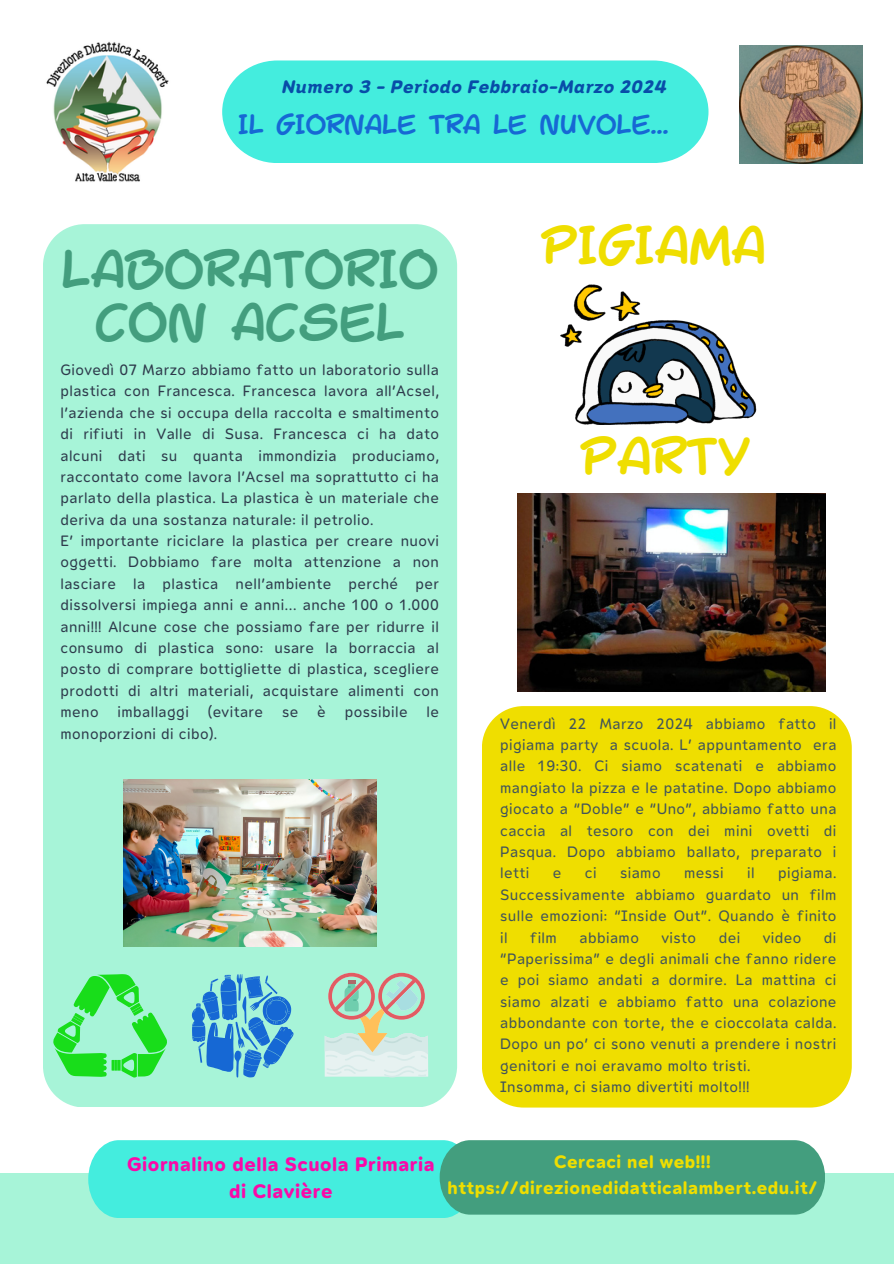
<style>
.page{position:relative;width:894px;height:1264px;background:#fff}
.page>*{position:absolute;margin:0;border:0;box-sizing:border-box;transform-origin:0 0}
.t1{font:48px/52.8px "Mulled Wine Season";color:#439e7e;text-align:center}
.t2{font:48px "Mulled Wine Season";color:#efde00}
.t3{font:24.9px "Mulled Wine Season";color:#1668d4}
.t4{font:19.5px/27px "Opun Mai 700";letter-spacing:.03em;color:#fa09a8;text-align:center}
.t5{font:18px/25.8px "Opun Mai 700";letter-spacing:.03em;color:#efde00;text-align:center}
.t6{font:18px "Opun Mai 700 It";letter-spacing:.03em;color:#084da8}
.t7{font:15px/21.3px "Opun Mai 400";letter-spacing:.03em;color:#2e3b4c;text-align:justify}
.t8{font:15px/21.3px "Opun Mai 400";letter-spacing:.03em;color:#41545b;text-align:justify}
</style>
<div class="page">
<div style="left:222px;top:60px;width:486px;height:103px;background:#44edde"></div>
<img style="left:46px;top:41px;width:123px;height:141px">
<div style="left:0;top:1172px;width:893px;height:91px;background:#a7f4d8"></div>
<svg style="left:88px;top:1140px;width:736px;height:77px;background:#47c6af"></svg>
<img style="left:739px;top:45px;width:123px;height:118px">
<div style="left:43px;top:224px;width:414px;height:883px;background:#a7f4d8"></div>
<img style="left:123px;top:779px;width:253px;height:167px">
<svg style="left:324px;top:972px;width:104px;height:105px;background:#c6daca"></svg>
<svg style="left:53px;top:974px;width:114px;height:103px;background:#6eea8c"></svg>
<img style="left:517px;top:493px;width:307px;height:198px">
<svg style="left:192px;top:974px;width:101px;height:103px;background:#5fafd5"></svg>
<svg style="left:560px;top:284px;width:196px;height:141px"></svg>
<div style="left:482px;top:706px;width:369px;height:401px;background:#efde00"></div>
<p class="t6" style="left:281px;top:76px;width:386px">Numero 3 - Periodo Febbraio-Marzo 2024</p>
<p class="t3" style="left:238px;top:108px;width:431px">IL GIORNALE TRA LE NUVOLE...</p>
<p class="t1" style="left:62px;top:245px;width:378px">LABORATORIO<br>CON ACSEL</p>
<p class="t7" style="left:60px;top:359px;width:380px">Giovedì 07 Marzo abbiamo fatto un laboratorio sulla plastica con Francesca. Francesca lavora all’Acsel, l’azienda che si occupa della raccolta e smaltimento di rifiuti in Valle di Susa. Francesca ci ha dato alcuni dati su quanta immondizia produciamo, raccontato come lavora l’Acsel ma soprattutto ci ha parlato della plastica. La plastica è un materiale che deriva da una sostanza naturale: il petrolio.</p>
<p class="t7" style="left:60px;top:530px;width:380px">E’ importante riciclare la plastica per creare nuovi oggetti. Dobbiamo fare molta attenzione a non lasciare la plastica nell’ambiente perché per dissolversi impiega anni e anni… anche 100 o 1.000 anni!!! Alcune cose che possiamo fare per ridurre il consumo di plastica sono: usare la borraccia al posto di comprare bottigliette di plastica, scegliere prodotti di altri materiali, acquistare alimenti con meno</p>
<p class="t7" style="left:117px;top:701px;width:73px">imballaggi</p>
<p class="t7" style="left:208px;top:701px;width:57px">(evitare</p>
<p class="t7" style="left:282px;top:701px;width:18px">se</p>
<p class="t7" style="left:317px;top:701px;width:10px">è</p>
<p class="t7" style="left:345px;top:701px;width:64px">possibile</p>
<p class="t7" style="left:426px;top:701px;width:14px">le</p>
<p class="t7" style="left:60px;top:722px;width:158px">monoporzioni di cibo).</p>
<h1 class="t2" style="left:542px;top:214px;width:225px">PIGIAMA</h1>
<h1 class="t2" style="left:581px;top:425px;width:170px">PARTY</h1>
<p class="t8" style="left:500px;top:712px;width:338px">Venerdì 22 Marzo 2024 abbiamo fatto il pigiama party a scuola. L’ appuntamento era alle 19:30. Ci siamo scatenati e abbiamo mangiato la pizza e le patatine. Dopo abbiamo giocato a “Doble” e “Uno”, abbiamo fatto una caccia al tesoro con dei mini ovetti di Pasqua. Dopo abbiamo ballato, preparato i letti</p>
<p class="t8" style="left:500px;top:862px;width:338px;text-indent:278px">pigiama.<br>Successivamente abbiamo guardato un film sulle emozioni: “Inside Out”. Quando è finito il</p>
<p class="t8" style="left:552px;top:862px;width:10px">e</p>
<p class="t8" style="left:584px;top:862px;width:13px">ci</p>
<p class="t8" style="left:619px;top:862px;width:42px">siamo</p>
<p class="t8" style="left:683px;top:862px;width:41px">messi</p>
<p class="t8" style="left:747px;top:862px;width:9px">il</p>
<p class="t8" style="left:500px;top:926px;width:338px;text-indent:324px">di “Paperissima” e degli animali che fanno ridere e poi siamo andati a dormire. La mattina ci siamo alzati e abbiamo fatto una colazione abbondante con torte, the e cioccolata calda.<br>Dopo un po’ ci sono venuti a prendere i nostri genitori e noi eravamo molto tristi.</p>
<p class="t8" style="left:500px;top:1076px;width:251px">Insomma, ci siamo divertiti molto!!!</p>
<p class="t8" style="left:530px;top:926px;width:28px">film</p>
<p class="t8" style="left:579px;top:926px;width:61px">abbiamo</p>
<p class="t8" style="left:661px;top:926px;width:36px">visto</p>
<p class="t8" style="left:718px;top:926px;width:23px">dei</p>
<p class="t8" style="left:762px;top:926px;width:40px">video</p>
<h3 class="t4" style="left:127px;top:1150px;width:309px">Giornalino della Scuola Primaria di Clavière</h3>
<h2 class="t5" style="left:447px;top:1149px;width:371px">Cercaci nel web!!! https://direzionedidatticalambert.edu.it/</h2>
</div>
